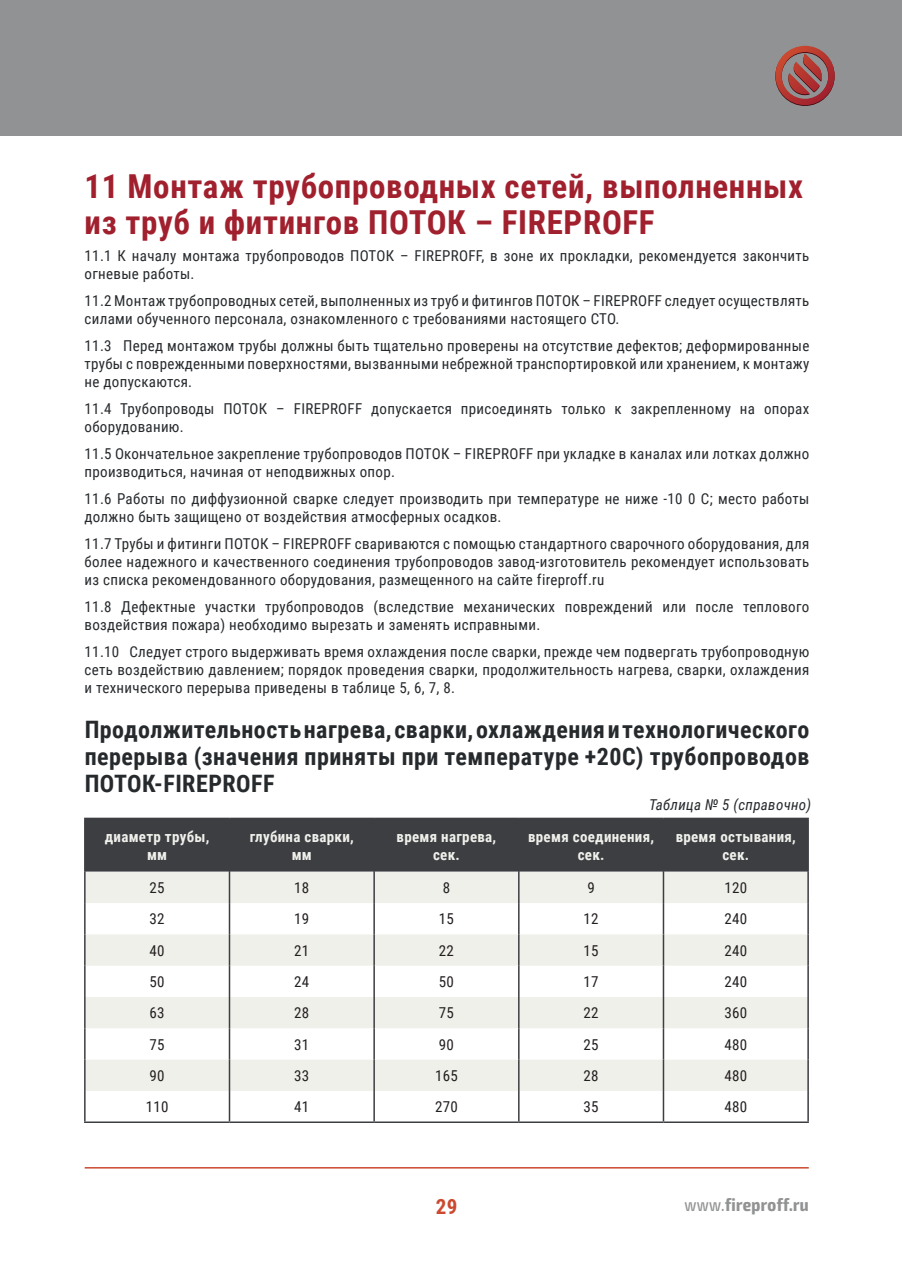
<style>
.page{position:relative;width:902px;height:1280px;background:#fff}
.page>*{position:absolute;margin:0;border:0;box-sizing:border-box;transform-origin:0 0}
.t1{font:700 33px/36px "Roboto Condensed";letter-spacing:.02em;color:#a1202e}
.t2{font:700 24px/27px "Roboto Condensed";letter-spacing:.02em;color:#262a2d;text-align:justify}
.t3{font:700 21px "Roboto Condensed";color:#cb492f}
.t4{font:700 condensed 18px "Exo 2";letter-spacing:.02em;color:#919293}
.base_txt{font:15px/18px "Roboto Condensed";letter-spacing:.02em;color:#262a2d}
.t5{font:15px "Roboto Condensed";letter-spacing:.02em;color:#231f20}
.t6{font:700 15px/18px "Roboto Condensed";letter-spacing:.02em;color:#f0f0eb;text-align:center}
.base_txt-2{font:italic 15px "Roboto Condensed";letter-spacing:.02em;color:#262a2d}
.s1{font-weight:400}
</style>
<div class="page">
<div style="left:0;top:0;width:901px;height:135px;background:#919293"></div>
<svg style="left:775px;top:46px;width:59px;height:60px"></svg>
<hr style="left:85px;top:1167px;width:723px;height:1px;background:#cb492f">
<div style="left:86px;top:819px;width:721px;height:53px;background:#3c3e42"></div>
<svg style="left:86px;top:872px;width:721px;height:219px;fill:#f0f0eb"></svg>
<hr style="left:84px;top:818px;width:145px;height:1px;background:#3c3e42">
<hr style="left:229px;top:818px;width:145px;height:1px;background:#3c3e42">
<hr style="left:374px;top:818px;width:144px;height:1px;background:#3c3e42">
<hr style="left:518px;top:818px;width:145px;height:1px;background:#3c3e42">
<hr style="left:663px;top:818px;width:145px;height:1px;background:#3c3e42">
<hr style="left:84px;top:819px;width:2px;height:53px;background:#3c3e42">
<hr style="left:229px;top:819px;width:1px;height:53px;background:#3c3e42">
<hr style="left:373px;top:819px;width:2px;height:53px;background:#3c3e42">
<hr style="left:518px;top:819px;width:1px;height:53px;background:#3c3e42">
<hr style="left:662px;top:819px;width:2px;height:53px;background:#3c3e42">
<hr style="left:807px;top:819px;width:1px;height:53px;background:#3c3e42">
<hr style="left:84px;top:872px;width:2px;height:31px;background:#3c3e42">
<hr style="left:229px;top:872px;width:1px;height:31px;background:#3c3e42">
<hr style="left:373px;top:872px;width:2px;height:31px;background:#3c3e42">
<hr style="left:518px;top:872px;width:1px;height:31px;background:#3c3e42">
<hr style="left:84px;top:903px;width:2px;height:31px;background:#3c3e42">
<hr style="left:229px;top:903px;width:1px;height:31px;background:#3c3e42">
<hr style="left:373px;top:903px;width:2px;height:31px;background:#3c3e42">
<hr style="left:518px;top:903px;width:1px;height:31px;background:#3c3e42">
<hr style="left:84px;top:934px;width:2px;height:32px;background:#3c3e42">
<hr style="left:229px;top:934px;width:1px;height:32px;background:#3c3e42">
<hr style="left:373px;top:934px;width:2px;height:32px;background:#3c3e42">
<hr style="left:518px;top:934px;width:1px;height:32px;background:#3c3e42">
<hr style="left:84px;top:966px;width:2px;height:31px;background:#3c3e42">
<hr style="left:229px;top:966px;width:1px;height:31px;background:#3c3e42">
<hr style="left:373px;top:966px;width:2px;height:31px;background:#3c3e42">
<hr style="left:518px;top:966px;width:1px;height:31px;background:#3c3e42">
<hr style="left:84px;top:997px;width:2px;height:31px;background:#3c3e42">
<hr style="left:229px;top:997px;width:1px;height:31px;background:#3c3e42">
<hr style="left:373px;top:997px;width:2px;height:31px;background:#3c3e42">
<hr style="left:518px;top:997px;width:1px;height:31px;background:#3c3e42">
<hr style="left:84px;top:1028px;width:2px;height:31px;background:#3c3e42">
<hr style="left:229px;top:1028px;width:1px;height:31px;background:#3c3e42">
<hr style="left:373px;top:1028px;width:2px;height:31px;background:#3c3e42">
<hr style="left:518px;top:1028px;width:1px;height:31px;background:#3c3e42">
<hr style="left:84px;top:1059px;width:2px;height:32px;background:#3c3e42">
<hr style="left:229px;top:1059px;width:1px;height:32px;background:#3c3e42">
<hr style="left:373px;top:1059px;width:2px;height:32px;background:#3c3e42">
<hr style="left:518px;top:1059px;width:1px;height:32px;background:#3c3e42">
<hr style="left:84px;top:1091px;width:2px;height:30px;background:#3c3e42">
<hr style="left:229px;top:1091px;width:1px;height:30px;background:#3c3e42">
<hr style="left:373px;top:1091px;width:2px;height:30px;background:#3c3e42">
<hr style="left:518px;top:1091px;width:1px;height:30px;background:#3c3e42">
<hr style="left:662px;top:872px;width:2px;height:31px;background:#3c3e42">
<hr style="left:807px;top:872px;width:1px;height:31px;background:#3c3e42">
<hr style="left:662px;top:903px;width:2px;height:31px;background:#3c3e42">
<hr style="left:807px;top:903px;width:1px;height:31px;background:#3c3e42">
<hr style="left:662px;top:934px;width:2px;height:32px;background:#3c3e42">
<hr style="left:807px;top:934px;width:1px;height:32px;background:#3c3e42">
<hr style="left:662px;top:966px;width:2px;height:31px;background:#3c3e42">
<hr style="left:807px;top:966px;width:1px;height:31px;background:#3c3e42">
<hr style="left:662px;top:997px;width:2px;height:31px;background:#3c3e42">
<hr style="left:807px;top:997px;width:1px;height:31px;background:#3c3e42">
<hr style="left:662px;top:1028px;width:2px;height:31px;background:#3c3e42">
<hr style="left:807px;top:1028px;width:1px;height:31px;background:#3c3e42">
<hr style="left:662px;top:1059px;width:2px;height:32px;background:#3c3e42">
<hr style="left:807px;top:1059px;width:1px;height:32px;background:#3c3e42">
<hr style="left:662px;top:1091px;width:2px;height:30px;background:#3c3e42">
<hr style="left:807px;top:1091px;width:1px;height:30px;background:#3c3e42">
<hr style="left:84px;top:1121px;width:145px;height:2px;background:#3c3e42">
<hr style="left:229px;top:1121px;width:145px;height:2px;background:#3c3e42">
<hr style="left:374px;top:1121px;width:144px;height:2px;background:#3c3e42">
<hr style="left:518px;top:1121px;width:145px;height:2px;background:#3c3e42">
<hr style="left:663px;top:1121px;width:145px;height:2px;background:#3c3e42">
<h3 class="t1" style="left:85px;top:167px;width:719px">11 Монтаж трубопроводных сетей, выполненных из труб и фитингов ПОТОК – FIREPROFF</h3>
<p class="base_txt" style="left:85px;top:246px;width:726px">11.1 К началу монтажа трубопроводов ПОТОК – FIREPROFF, в зоне их прокладки, рекомендуется закончить огневые работы.</p>
<p class="base_txt" style="left:85px;top:291px;width:726px">11.2 Монтаж трубопроводных сетей, выполненных из труб и фитингов ПОТОК – FIREPROFF следует осуществлять силами обученного персонала, ознакомленного с требованиями настоящего СТО.</p>
<p class="base_txt" style="left:85px;top:336px;width:726px;text-align:justify">11.3 Перед монтажом трубы должны быть тщательно проверены на отсутствие дефектов; деформированные трубы с поврежденными поверхностями, вызванными небрежной транспортировкой или хранением, к монтажу не допускаются.</p>
<p class="base_txt" style="left:85px;top:399px;width:726px">11.4 Трубопроводы ПОТОК – FIREPROFF допускается присоединять только к закрепленному на опорах оборудованию.</p>
<p class="base_txt" style="left:85px;top:444px;width:726px">11.5 Окончательное закрепление трубопроводов ПОТОК – FIREPROFF при укладке в каналах или лотках должно производиться, начиная от неподвижных опор.</p>
<p class="base_txt" style="left:85px;top:489px;width:726px">11.6 Работы по диффузионной сварке следует производить при температуре не ниже -10 0 С; место работы должно быть защищено от воздействия атмосферных осадков.</p>
<p class="base_txt" style="left:85px;top:534px;width:726px;text-align:justify">11.7 Трубы и фитинги ПОТОК – FIREPROFF свариваются с помощью стандартного сварочного оборудования, для более надежного и качественного соединения трубопроводов завод-изготовитель рекомендует использовать из списка рекомендованного оборудования, размещенного на сайте fireproff.ru</p>
<p class="base_txt" style="left:85px;top:597px;width:726px">11.8 Дефектные участки трубопроводов (вследствие механических повреждений или после теплового воздействия пожара) необходимо вырезать и заменять исправными.</p>
<p class="base_txt" style="left:85px;top:642px;width:726px;text-align:justify">11.10 Следует строго выдерживать время охлаждения после сварки, прежде чем подвергать трубопроводную сеть воздействию давлением; порядок проведения сварки, продолжительность нагрева, сварки, охлаждения и технического перерыва приведены в таблице 5, 6, 7, 8.</p>
<h4 class="t2" style="left:85px;top:715px;width:726px">Продолжительность нагрева, сварки, охлаждения и технологического перерыва (значения приняты при температуре +20С) трубопроводов ПОТОК-FIREPROFF</h4>
<p class="base_txt-2" style="left:649px;top:794px;width:164px">Таблица № 5 (справочно)</p>
<p class="t6" style="left:105px;top:827px;width:106px">диаметр трубы, мм</p>
<p class="t6" style="left:250px;top:827px;width:106px">глубина сварки, мм</p>
<p class="t6" style="left:396px;top:827px;width:101px">время нагрева, сек.</p>
<p class="t6" style="left:528px;top:827px;width:127px">время соединения, сек.</p>
<p class="t6" style="left:675px;top:827px;width:122px">время остывания, сек.</p>
<p class="t5" style="left:150px;top:877px;width:17px">25</p>
<p class="t5" style="left:294px;top:877px;width:17px">18</p>
<p class="t5" style="left:443px;top:877px;width:9px">8</p>
<p class="t5" style="left:587px;top:877px;width:9px">9</p>
<p class="t5" style="left:724px;top:877px;width:24px">120</p>
<p class="t5" style="left:150px;top:908px;width:17px">32</p>
<p class="t5" style="left:294px;top:908px;width:17px">19</p>
<p class="t5" style="left:439px;top:908px;width:17px">15</p>
<p class="t5" style="left:583px;top:908px;width:17px">12</p>
<p class="t5" style="left:724px;top:908px;width:24px">240</p>
<p class="t5" style="left:150px;top:940px;width:17px">40</p>
<p class="t5" style="left:294px;top:940px;width:17px">21</p>
<p class="t5" style="left:439px;top:940px;width:17px">22</p>
<p class="t5" style="left:583px;top:940px;width:17px">15</p>
<p class="t5" style="left:724px;top:940px;width:24px">240</p>
<p class="t5" style="left:150px;top:971px;width:17px">50</p>
<p class="t5" style="left:294px;top:971px;width:17px">24</p>
<p class="t5" style="left:439px;top:971px;width:17px">50</p>
<p class="t5" style="left:583px;top:971px;width:17px">17</p>
<p class="t5" style="left:724px;top:971px;width:24px">240</p>
<p class="t5" style="left:150px;top:1002px;width:17px">63</p>
<p class="t5" style="left:294px;top:1002px;width:17px">28</p>
<p class="t5" style="left:439px;top:1002px;width:17px">75</p>
<p class="t5" style="left:583px;top:1002px;width:17px">22</p>
<p class="t5" style="left:724px;top:1002px;width:24px">360</p>
<p class="t5" style="left:150px;top:1034px;width:17px">75</p>
<p class="t5" style="left:294px;top:1034px;width:17px">31</p>
<p class="t5" style="left:439px;top:1034px;width:17px">90</p>
<p class="t5" style="left:583px;top:1034px;width:17px">25</p>
<p class="t5" style="left:724px;top:1034px;width:24px">480</p>
<p class="t5" style="left:150px;top:1065px;width:17px">90</p>
<p class="t5" style="left:294px;top:1065px;width:17px">33</p>
<p class="t5" style="left:435px;top:1065px;width:24px">165</p>
<p class="t5" style="left:583px;top:1065px;width:17px">28</p>
<p class="t5" style="left:724px;top:1065px;width:24px">480</p>
<p class="t5" style="left:146px;top:1096px;width:24px">110</p>
<p class="t5" style="left:294px;top:1096px;width:17px">41</p>
<p class="t5" style="left:435px;top:1096px;width:24px">270</p>
<p class="t5" style="left:583px;top:1096px;width:17px">35</p>
<p class="t5" style="left:724px;top:1096px;width:24px">480</p>
<h3 class="t3" style="left:436px;top:1192px;width:23px">29</h3>
<p class="t4" style="left:684px;top:1194px;width:126px"><span class="s1">www.</span>fireproff.ru</p>
</div>
